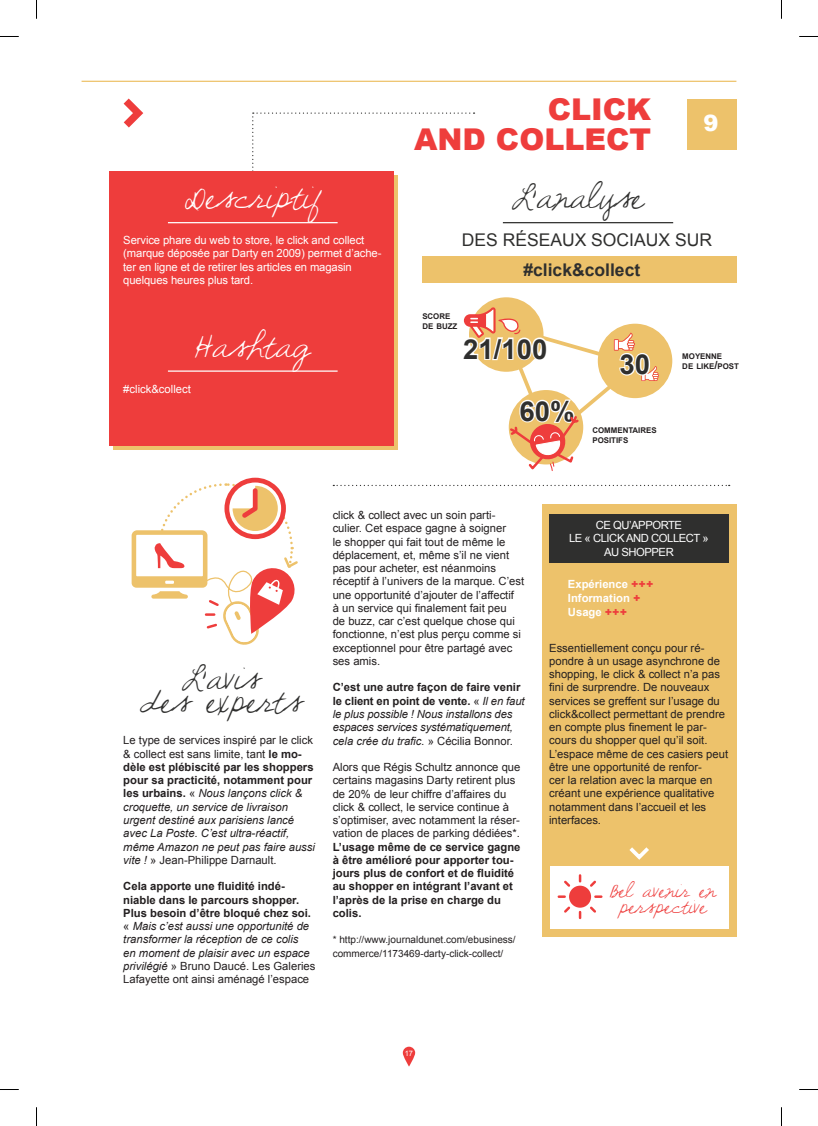
<style>
.page{position:relative;width:818px;height:1126px;background:#fff}
.page>*{position:absolute;margin:0;border:0;box-sizing:border-box;transform-origin:0 0}
.t1{font:900 30px/30px "Arial";color:#ee3d3c;text-align:right}
.t2{font:27.5px/22.5px "Sunshine In My Soul";color:#2f2f2e;text-align:center}
.t3{font:27.5px "Sunshine In My Soul";color:#fff}
.t4{font:700 27.5px "Arial";color:#2f2f2e}
.t5{font:900 22.5px "Arial";color:#fff}
.t6{font:17.5px "Arial";color:#2f2f2e}
.t7{font:700 17.5px "Arial";color:#2f2f2e}
.t8{font:16.25px/16.2px "Sunshine In My Soul";color:#ee3d3c;text-align:center}
.t9{font:11.25px/13.2px "Arial";color:#231f20}
.t10{font:italic 11.25px/13.2px "Arial";color:#231f20}
.t11{font:11.25px/13.2px "Arial";letter-spacing:-.01em;color:#fff}
.t12{font:700 11.25px/13.2px "Arial";color:#231f20}
.t13{font:700 11.25px/13.8px "Arial";color:#fff}
.t14{font:10px/13.2px "Arial";color:#231f20}
.t15{font:700 7.88px/10px "Arial";color:#231f20}
.t16{font:7.5px "Arial";color:#fff}
.s1{font-size:11.25px}
.s2{font-style:normal}
.s3{font-weight:700;font-style:normal}
.s4{font-weight:900;color:#ee3d3c}
</style>
<div class="page">
<svg style="left:402px;top:1046px;width:13px;height:20px"></svg>
<svg style="left:252px;top:112px;width:222px;height:59px"></svg>
<svg style="left:131px;top:477px;width:167px;height:168px"></svg>
<div style="left:541px;top:504px;width:195px;height:432px;background:#edc26b"></div>
<svg style="left:629px;top:847px;width:20px;height:13px"></svg>
<div style="left:549px;top:514px;width:179px;height:48px;background:#2f2f2e"></div>
<div style="left:113px;top:175px;width:285px;height:275px;background:#edc26b"></div>
<div style="left:109px;top:171px;width:285px;height:275px;background:#ee3d3c"></div>
<hr style="left:168px;top:222px;width:169px;height:1px;background:#fff">
<hr style="left:168px;top:370px;width:169px;height:2px;background:#fff">
<div style="left:422px;top:256px;width:314px;height:27px;background:#edc26b"></div>
<div style="left:468px;top:297px;width:75px;height:75px;background:#edc26b;border-radius:50%"></div>
<div style="left:597px;top:323px;width:75px;height:75px;background:#edc26b;border-radius:50%"></div>
<hr style="left:502px;top:222px;width:170px;height:1px;background:#2f2f2e">
<svg style="left:333px;top:485px;width:396px;height:1px"></svg>
<svg style="left:123px;top:98px;width:21px;height:30px"></svg>
<hr style="left:81px;top:81px;width:655px;height:1px;background:#edc26b">
<div style="left:549px;top:865px;width:179px;height:63px;background:#fff"></div>
<div style="left:568px;top:885px;width:22px;height:22px;background:#ee3d3c;border-radius:50%"></div>
<svg style="left:558px;top:895px;width:6px;height:2px"></svg>
<svg style="left:595px;top:895px;width:6px;height:2px"></svg>
<svg style="left:578px;top:911px;width:3px;height:6px"></svg>
<svg style="left:578px;top:875px;width:3px;height:6px"></svg>
<svg style="left:564px;top:906px;width:7px;height:7px"></svg>
<svg style="left:587px;top:880px;width:9px;height:9px"></svg>
<svg style="left:587px;top:904px;width:9px;height:9px"></svg>
<svg style="left:564px;top:880px;width:8px;height:9px"></svg>
<div style="left:686px;top:98px;width:50px;height:51px;background:#edc26b"></div>
<svg style="left:463px;top:307px;width:195px;height:164px"></svg>
<svg style="left:0;top:36px;width:19px;height:1px"></svg>
<svg style="left:799px;top:36px;width:18px;height:1px"></svg>
<svg style="left:0;top:1089px;width:19px;height:1px"></svg>
<svg style="left:799px;top:1089px;width:18px;height:1px"></svg>
<svg style="left:36px;top:0;width:1px;height:19px"></svg>
<svg style="left:36px;top:1107px;width:1px;height:18px"></svg>
<h2 class="t3" style="left:185px;top:182px;width:137px">Descriptif</h2>
<p class="t11" style="left:123px;top:234px;width:259px">Service phare du web to store, le click and collect (marque déposée par Darty en 2009) permet d’ache&shy;ter en ligne et de retirer les articles en magasin quelques heures plus tard.</p>
<h2 class="t3" style="left:195px;top:331px;width:116px">Hashtag</h2>
<p class="t11" style="left:123px;top:383px;width:69px">#click&amp;collect</p>
<h1 class="t1" style="left:414px;top:93px;width:238px">CLICK<br>AND COLLECT</h1>
<h2 class="t2" style="left:511px;top:187px;width:133px">L’analyse</h2>
<h3 class="t5" style="left:703px;top:107px;width:17px">9</h3>
<h3 class="t6" style="left:461px;top:228px;width:13px">des</h3>
<h3 class="t6" style="left:502px;top:228px;width:13px">résea</h3>
<h3 class="t6" style="left:561px;top:228px;width:41px">ux socia</h3>
<h3 class="t6" style="left:645px;top:228px;width:61px">ux sur</h3>
<p class="t15" style="left:422px;top:312px;width:37px">SCORE<br>DE BUZZ</p>
<h3 class="t7" style="left:523px;top:258px;width:118px">#click&amp;collect</h3>
<h2 class="t4" style="left:463px;top:331px;width:86px">21/100</h2>
<h2 class="t4" style="left:519px;top:393px;width:57px">60%</h2>
<h2 class="t4" style="left:619px;top:346px;width:32px">30</h2>
<p class="t15" style="left:592px;top:425px;width:66px">COMMENTAIRES<br>POSITIFS</p>
<p class="t15" style="left:682px;top:351px;width:58px">MOYENNE<br>DE LIKE<span class="s1">/</span>POST</p>
<h2 class="t2" style="left:140px;top:668px;width:163px">L’avis<br>des experts</h2>
<p class="t10" style="left:123px;top:734px;width:193px"><span class="s2">Le type de services inspiré par le click &amp; collect est sans limite, tant</span> <span class="s3">le mo&shy;dèle est plébiscité par les shoppers pour sa practicité, notamment pour les urbains.</span> <span class="s2">«</span> Nous lançons click &amp; croquette, un service de livraison urgent destiné aux parisiens lancé avec La Poste. C’est ultra-réactif, même Amazon ne peut pas faire aussi vite ! <span class="s2">» Jean-Philippe Darnault.</span></p>
<p class="t10" style="left:123px;top:879px;width:193px"><span class="s3">Cela apporte une fluidité indé&shy;niable dans le parcours shopper.<br>Plus besoin d’être bloqué chez soi. </span><span class="s2">«</span> Mais c’est aussi une opportunité de transformer la réception de ce colis<br>en moment de plaisir avec un espace privilégié <span class="s2">» Bruno Daucé. Les Galeries Lafayette ont ainsi aménagé l’espace</span></p>
<p class="t9" style="left:332px;top:508px;width:193px">click &amp; collect avec un soin parti&shy;culier. Cet espace gagne à soigner<br>le shopper qui fait tout de même le déplacement, et, même s’il ne vient pas pour acheter, est néanmoins réceptif à l’univers de la marque. C’est une opportunité d’ajouter de l’affectif<br>à un service qui finalement fait peu<br>de buzz, car c’est quelque chose qui fonctionne, n’est plus perçu comme si exceptionnel pour être partagé avec ses amis.</p>
<p class="t10" style="left:332px;top:681px;width:193px"><span class="s3">C’est une autre façon de faire venir le client en point de vente.</span> <span class="s2">«</span> Il en faut le plus possible ! Nous installons des espaces services systématiquement, cela crée du trafic. <span class="s2">» Cécilia Bonnor.</span></p>
<p class="t9" style="left:332px;top:760px;width:189px">Alors que Régis Schultz annonce que certains magasins Darty retirent plus de 20% de leur chiffre d’affaires du click &amp; collect, le service continue à s’optimiser, avec notamment la réser&shy;vation de places de parking dédiées*.</p>
<p class="t12" style="left:332px;top:840px;width:189px">L’usage même de ce service gagne à être amélioré pour apporter tou&shy;jours plus de confort et de fluidité au shopper en intégrant l’avant et l’après de la prise en charge du colis.</p>
<p class="t14" style="left:332px;top:933px;width:184px">* http://www.journaldunet.com/ebusiness/ commerce/1173469-darty-click-collect/</p>
<p class="t11" style="left:568px;top:518px;width:71px;text-indent:27px">Ce qu’apporte le « clic</p>
<p class="t11" style="left:616px;top:531px;width:43px">k and collect</p>
<p class="t11" style="left:702px;top:531px;width:8px">»</p>
<p class="t11" style="left:603px;top:545px;width:41px">au shopper</p>
<p class="t13" style="left:567px;top:577px;width:87px">Expérience <span class="s4">+++<br></span>Information <span class="s4">+<br></span>Usage <span class="s4">+++</span></p>
<p class="t9" style="left:549px;top:641px;width:180px">Essentiellement conçu pour ré&shy;pondre à un usage asynchrone de shopping, le click &amp; collect n’a pas fini de surprendre. De nouveaux services se greffent sur l’usage du click&amp;collect permettant de prendre en compte plus finement le par&shy;cours du shopper quel qu’il soit.<br>L’espace même de ces casiers peut être une opportunité de renfor-<br>cer la relation avec la marque en créant une expérience qualitative notamment dans l’accueil et les interfaces.</p>
<h3 class="t8" style="left:609px;top:882px;width:107px">Bel avenir en perspective</h3>
<p class="t16" style="left:404px;top:1048px;width:10px">17</p>
</div>
